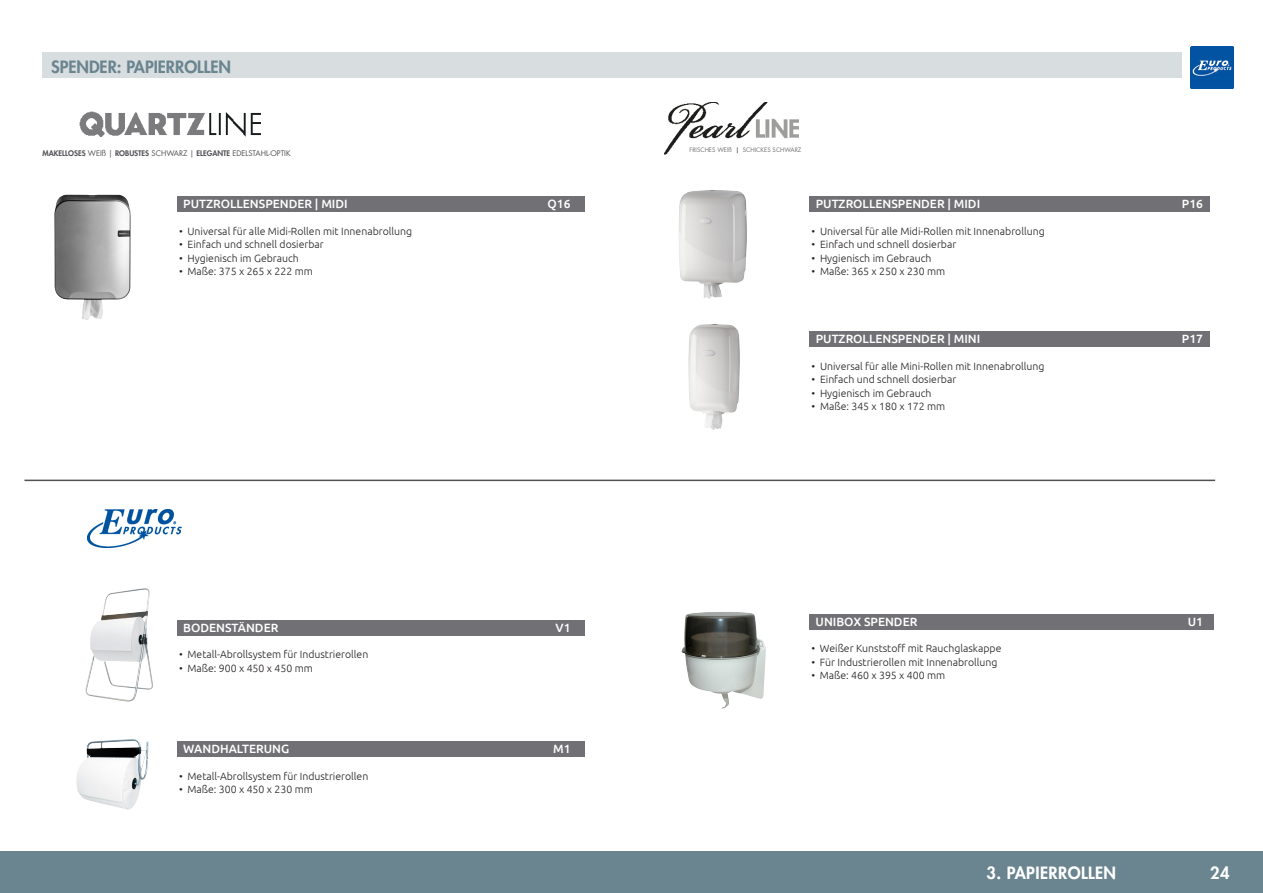
<style>
.page{position:relative;width:1263px;height:893px;background:#fff}
.page>*{position:absolute;margin:0;border:0;box-sizing:border-box;transform-origin:0 0}
.t1{font:800 16.5px "Futura Std";color:#6a858f}
.t2{font:800 16.5px "Futura Std";letter-spacing:.025em;color:#fff}
.BALKdonkergrijs{font:500 12px "Ubuntu";color:#fff}
.Tekst_onder_balktekst{font:300 10.5px "Ubuntu";color:#231f20}
.t3{font:7.5px "Futura Std";color:#515256}
.Hoofdkopjes{font:6px "Futura Std";color:#717074}
.s1{font-weight:800}
.s2{font-weight:700}
</style>
<div class="page">
<div style="left:0;top:852px;width:1263px;height:41px;background:#6a858f"></div>
<img style="left:1191px;top:46px;width:42px;height:43px">
<div style="left:43px;top:53px;width:1139px;height:25px;background:#d8dde0"></div>
<div style="left:177px;top:196px;width:408px;height:16px;background:#717074"></div>
<img style="left:54px;top:195px;width:77px;height:125px">
<img style="left:678px;top:190px;width:69px;height:109px">
<img style="left:688px;top:324px;width:52px;height:106px">
<img style="left:85px;top:588px;width:68px;height:114px">
<img style="left:76px;top:739px;width:73px;height:71px">
<img style="left:681px;top:612px;width:85px;height:97px">
<div style="left:177px;top:620px;width:408px;height:15px;background:#717074"></div>
<div style="left:177px;top:741px;width:408px;height:16px;background:#717074"></div>
<img style="left:88px;top:509px;width:93px;height:39px">
<hr style="left:24px;top:480px;width:1191px;height:1px;background:#515256">
<img style="left:664px;top:102px;width:135px;height:52px">
<div style="left:677px;top:147px;width:137px;height:13px;background:#fff"></div>
<img style="left:79px;top:111px;width:182px;height:26px">
<div style="left:809px;top:196px;width:401px;height:16px;background:#717074"></div>
<div style="left:809px;top:331px;width:401px;height:16px;background:#717074"></div>
<div style="left:809px;top:614px;width:404px;height:16px;background:#717074"></div>
<p class="t1" style="left:51px;top:56px;width:182px">SPENDER: PAPIERROLLEN</p>
<p class="t3" style="left:43px;top:148px;width:250px"><span class="s1">MAKELLOSES</span> WEIß | <span class="s1">ROBUSTES</span> SCHWARZ | <span class="s1">ELEGANTE</span> EDELSTAHL-OPTIK</p>
<p class="BALKdonkergrijs" style="left:183px;top:197px;width:166px">PUTZROLLENSPENDER | MIDI</p>
<p class="BALKdonkergrijs" style="left:547px;top:197px;width:25px">Q16</p>
<p class="Tekst_onder_balktekst" style="left:179px;top:225px;width:235px">• Universal für alle Midi-Rollen mit Innenabrollung</p>
<p class="Tekst_onder_balktekst" style="left:179px;top:238px;width:146px">• Einfach und schnell dosierbar</p>
<p class="Tekst_onder_balktekst" style="left:179px;top:252px;width:121px">• Hygienisch im Gebrauch</p>
<p class="Tekst_onder_balktekst" style="left:179px;top:265px;width:135px">• Maße: 375 x 265 x 222 mm</p>
<p class="BALKdonkergrijs" style="left:183px;top:620px;width:97px">BODENSTÄNDER</p>
<p class="BALKdonkergrijs" style="left:555px;top:620px;width:17px">V1</p>
<p class="Tekst_onder_balktekst" style="left:179px;top:648px;width:191px">• Metall-Abrollsystem für Industrierollen</p>
<p class="Tekst_onder_balktekst" style="left:179px;top:662px;width:135px">• Maße: 900 x 450 x 450 mm</p>
<p class="BALKdonkergrijs" style="left:183px;top:741px;width:108px">WANDHALTERUNG</p>
<p class="BALKdonkergrijs" style="left:553px;top:741px;width:19px">M1</p>
<p class="Tekst_onder_balktekst" style="left:179px;top:770px;width:191px">• Metall-Abrollsystem für Industrierollen</p>
<p class="Tekst_onder_balktekst" style="left:179px;top:783px;width:135px">• Maße: 300 x 450 x 230 mm</p>
<p class="Hoofdkopjes" style="left:689px;top:146px;width:114px">FRISCHES WEIß <span class="s2">|</span> SCHICKES SCHWARZ</p>
<p class="BALKdonkergrijs" style="left:816px;top:197px;width:166px">PUTZROLLENSPENDER | MIDI</p>
<p class="BALKdonkergrijs" style="left:1182px;top:197px;width:23px">P16</p>
<p class="Tekst_onder_balktekst" style="left:811px;top:225px;width:235px">• Universal für alle Midi-Rollen mit Innenabrollung</p>
<p class="Tekst_onder_balktekst" style="left:811px;top:238px;width:146px">• Einfach und schnell dosierbar</p>
<p class="Tekst_onder_balktekst" style="left:811px;top:252px;width:121px">• Hygienisch im Gebrauch</p>
<p class="Tekst_onder_balktekst" style="left:811px;top:265px;width:135px">• Maße: 365 x 250 x 230 mm</p>
<p class="BALKdonkergrijs" style="left:816px;top:332px;width:166px">PUTZROLLENSPENDER | MINI</p>
<p class="BALKdonkergrijs" style="left:1182px;top:332px;width:23px">P17</p>
<p class="Tekst_onder_balktekst" style="left:811px;top:360px;width:235px">• Universal für alle Mini-Rollen mit Innenabrollung</p>
<p class="Tekst_onder_balktekst" style="left:811px;top:373px;width:146px">• Einfach und schnell dosierbar</p>
<p class="Tekst_onder_balktekst" style="left:811px;top:387px;width:121px">• Hygienisch im Gebrauch</p>
<p class="Tekst_onder_balktekst" style="left:811px;top:400px;width:135px">• Maße: 345 x 180 x 172 mm</p>
<p class="BALKdonkergrijs" style="left:816px;top:614px;width:103px">UNIBOX SPENDER</p>
<p class="BALKdonkergrijs" style="left:1188px;top:614px;width:17px">U1</p>
<p class="Tekst_onder_balktekst" style="left:811px;top:642px;width:192px">• Weißer Kunststoff mit Rauchglaskappe</p>
<p class="Tekst_onder_balktekst" style="left:811px;top:656px;width:188px">• Für Industrierollen mit Innenabrollung</p>
<p class="Tekst_onder_balktekst" style="left:811px;top:669px;width:135px">• Maße: 460 x 395 x 400 mm</p>
<h1 class="t2" style="left:986px;top:862px;width:131px">3. PAPIERROLLEN</h1>
<h1 class="t2" style="left:1210px;top:862px;width:21px">24</h1>
</div>
